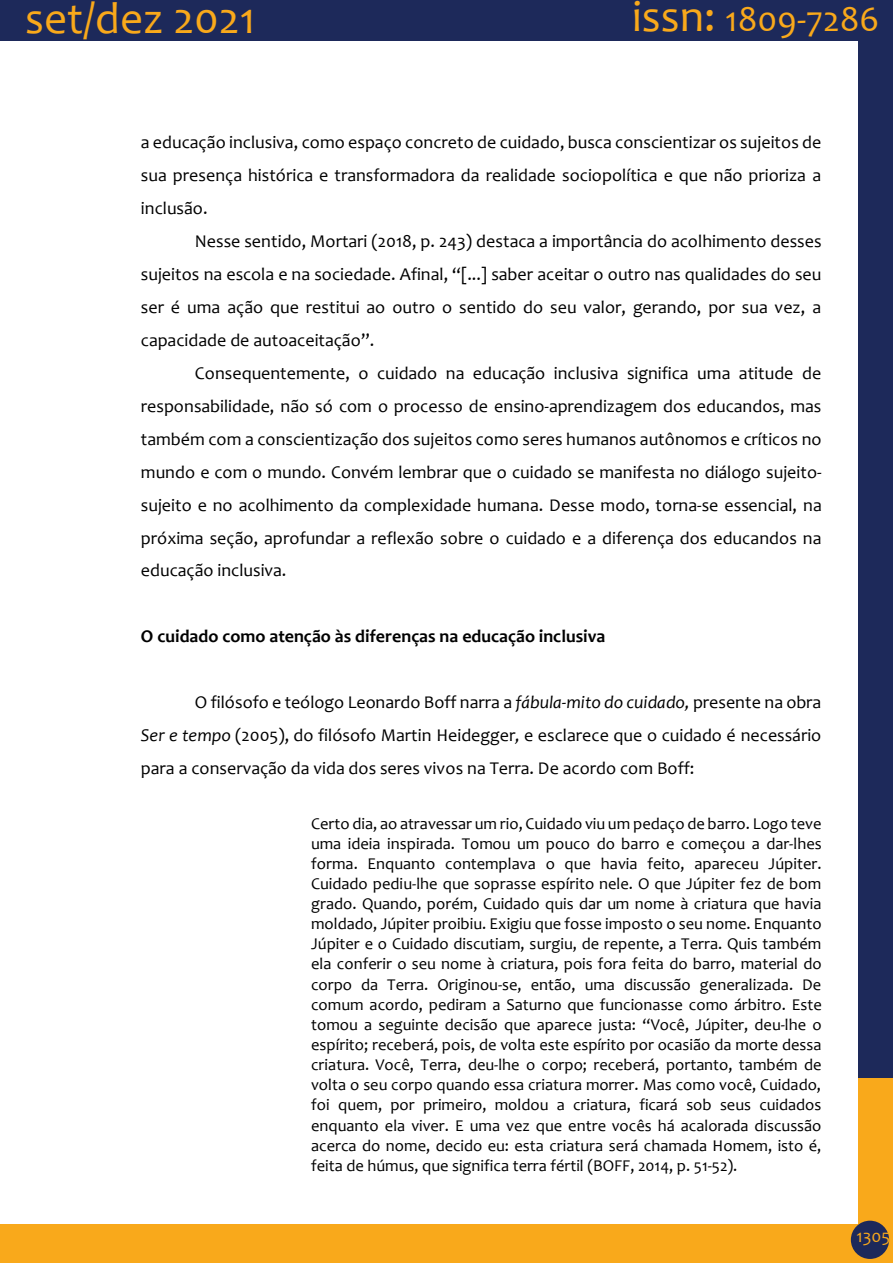
<style>
.page{position:relative;width:893px;height:1263px;background:#fff}
.page>*{position:absolute;margin:0;border:0;box-sizing:border-box;transform-origin:0 0}
.t1{font:45px "Candara";color:#f9a91b}
.t2{font:36px "Candara";color:#f9a91b}
.t3{font:18px/33px "Candara";color:#000;text-align:justify}
.t4{font:700 18px "Candara";color:#000}
.t5{font:18px "Candara";color:#f9a91b}
.t6{font:16.5px/20.1px "Candara";color:#000;text-align:justify}
.s1{font-size:45px}
.s2{font-style:italic}
</style>
<div class="page">
<div style="left:858px;top:0;width:34px;height:1079px;background:#1d295a"></div>
<div style="left:0;top:0;width:890px;height:41px;background:#1d295a"></div>
<div style="left:858px;top:1078px;width:35px;height:185px;background:#f9a91b"></div>
<div style="left:0;top:1224px;width:860px;height:39px;background:#f9a91b"></div>
<div style="left:851px;top:1221px;width:38px;height:38px;background:#1d295a;border-radius:50%"></div>
<h1 class="t1" style="left:25px;top:-9px;width:232px">set/dez 2021</h1>
<h2 class="t2" style="left:632px;top:-3px;width:249px"><span class="s1">issn:</span> 1809-7286</h2>
<p class="t3" style="left:141px;top:126px;width:682px">a educação inclusiva, como espaço concreto de cuidado, busca conscientizar os sujeitos de</p>
<p class="t3" style="left:141px;top:159px;width:682px">sua presença histórica e transformadora da realidade sociopolítica e que não prioriza a</p>
<p class="t3" style="left:141px;top:192px;width:68px">inclusão.</p>
<p class="t3" style="left:195px;top:225px;width:628px">Nesse sentido, Mortari (2018, p. 243) destaca a importância do acolhimento desses</p>
<p class="t3" style="left:141px;top:257px;width:682px">sujeitos na escola e na sociedade. Afinal, “[...] saber aceitar o outro nas qualidades do seu</p>
<p class="t3" style="left:141px;top:290px;width:682px">ser é uma ação que restitui ao outro o sentido do seu valor, gerando, por sua vez, a</p>
<p class="t3" style="left:141px;top:323px;width:235px">capacidade de autoaceitação”.</p>
<p class="t3" style="left:195px;top:356px;width:628px">Consequentemente, o cuidado na educação inclusiva significa uma atitude de</p>
<p class="t3" style="left:141px;top:389px;width:682px">responsabilidade, não só com o processo de ensino-aprendizagem dos educandos, mas</p>
<p class="t3" style="left:141px;top:422px;width:682px">também com a conscientização dos sujeitos como seres humanos autônomos e críticos no</p>
<p class="t3" style="left:141px;top:455px;width:682px">mundo e com o mundo. Convém lembrar que o cuidado se manifesta no diálogo sujeito-</p>
<p class="t3" style="left:141px;top:488px;width:682px">sujeito e no acolhimento da complexidade humana. Desse modo, torna-se essencial, na</p>
<p class="t3" style="left:141px;top:521px;width:682px">próxima seção, aprofundar a reflexão sobre o cuidado e a diferença dos educandos na</p>
<p class="t3" style="left:141px;top:554px;width:147px">educação inclusiva.</p>
<p class="t4" style="left:141px;top:625px;width:466px">O cuidado como atenção às diferenças na educação inclusiva</p>
<p class="t3" style="left:141px;top:686px;width:682px;text-indent:54px">O filósofo e teólogo Leonardo Boff narra a <span class="s2">fábula-mito do cuidado,</span> presente na obra <span class="s2">Ser e tempo</span> (2005), do filósofo Martin Heidegger<span class="s2">,</span> e esclarece que o cuidado é necessário para a conservação da vida dos seres vivos na Terra. De acordo com Boff:</p>
<p class="t6" style="left:311px;top:813px;width:512px">Certo dia, ao atravessar um rio, Cuidado viu um pedaço de barro. Logo teve uma ideia inspirada. Tomou um pouco do barro e começou a dar-lhes forma. Enquanto contemplava o que havia feito, apareceu Júpiter.<br>Cuidado pediu-lhe que soprasse espírito nele. O que Júpiter fez de bom grado. Quando, porém, Cuidado quis dar um nome à criatura que havia moldado, Júpiter proibiu. Exigiu que fosse imposto o seu nome. Enquanto Júpiter e o Cuidado discutiam, surgiu, de repente, a Terra. Quis também ela conferir o seu nome à criatura, pois fora feita do barro, material do corpo da Terra. Originou-se, então, uma discussão generalizada. De comum acordo, pediram a Saturno que funcionasse como árbitro. Este tomou a seguinte decisão que aparece justa: “Você, Júpiter, deu-lhe o espírito; receberá, pois, de volta este espírito por ocasião da morte dessa criatura. Você, Terra, deu-lhe o corpo; receberá, portanto, também de volta o seu corpo quando essa criatura morrer. Mas como você, Cuidado, foi quem, por primeiro, moldou a criatura, ficará sob seus cuidados enquanto ela viver. E uma vez que entre vocês há acalorada discussão acerca do nome, decido eu: esta criatura será chamada Homem, isto é, feita de húmus, que significa terra fértil (BOFF, 2014, p. 51-52).</p>
<p class="t5" style="left:856px;top:1224px;width:35px">1305</p>
</div>
